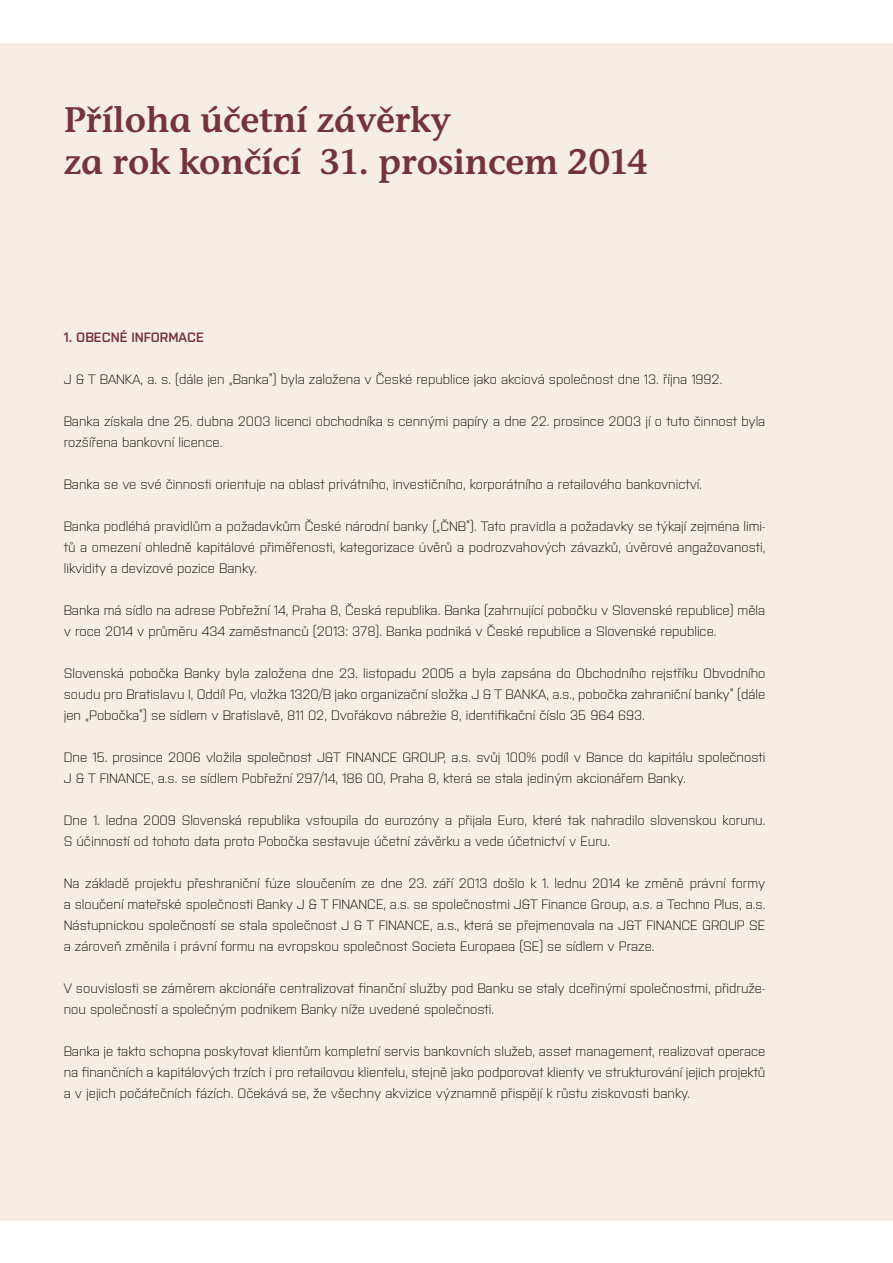
<style>
.page{position:relative;width:893px;height:1263px;background:#fff}
.page>*{position:absolute;margin:0;border:0;box-sizing:border-box;transform-origin:0 0}
.t1{font:36px/42px "Stone Informal Itc TOT Semi";color:#74343f}
.t2{font:300 13.5px/21px "Purista";color:#000}
.t3{font:600 13.5px "Purista";color:#74343f}
</style>
<div class="page">
<div style="left:0;top:43px;width:893px;height:1177px;background:#f7eee3"></div>
<h1 class="t1" style="left:64px;top:100px;width:586px">Příloha účetní závěrky<br>za rok končící 31. prosincem 2014</h1>
<p class="t3" style="left:64px;top:327px;width:142px">1. OBECNÉ INFORMACE</p>
<p class="t2" style="left:64px;top:367px;width:660px">J &amp; T BANKA, a. s. (dále jen „Banka”) byla založena v České republice jako akciová společnost dne 13. října 1992.</p>
<p class="t2" style="left:64px;top:409px;width:703px">Banka získala dne 25. dubna 2003 licenci obchodníka s cennými papíry a dne 22. prosince 2003 jí o tuto činnost byla rozšířena bankovní licence.</p>
<p class="t2" style="left:64px;top:472px;width:640px">Banka se ve své činnosti orientuje na oblast privátního, investičního, korporátního a retailového bankovnictví.</p>
<p class="t2" style="left:64px;top:514px;width:703px;text-align:justify">Banka podléhá pravidlům a požadavkům České národní banky („ČNB”). Tato pravidla a požadavky se týkají zejména limi&shy;tů a omezení ohledně kapitálové přiměřenosti, kategorizace úvěrů a podrozvahových závazků, úvěrové angažovanosti, likvidity a devizové pozice Banky.</p>
<p class="t2" style="left:64px;top:598px;width:703px">Banka má sídlo na adrese Pobřežní 14, Praha 8, Česká republika. Banka (zahrnující pobočku v Slovenské republice) měla v roce 2014 v průměru 434 zaměstnanců (2013: 378). Banka podniká v České republice a Slovenské republice.</p>
<p class="t2" style="left:64px;top:661px;width:703px;text-align:justify">Slovenská pobočka Banky byla založena dne 23. listopadu 2005 a byla zapsána do Obchodního rejstříku Obvodního soudu pro Bratislavu I, Oddíl Po, vložka 1320/B jako organizační složka J &amp; T BANKA, a.s., pobočka zahraniční banky” (dále jen „Pobočka”) se sídlem v Bratislavě, 811 02, Dvořákovo nábrežie 8, identifikační číslo 35 964 693.</p>
<p class="t2" style="left:64px;top:745px;width:703px">Dne 15. prosince 2006 vložila společnost J&amp;T FINANCE GROUP, a.s. svůj 100% podíl v Bance do kapitálu společnosti<br>J &amp; T FINANCE, a.s. se sídlem Pobřežní 297/14, 186 00, Praha 8, která se stala jediným akcionářem Banky.</p>
<p class="t2" style="left:64px;top:808px;width:703px">Dne 1. ledna 2009 Slovenská republika vstoupila do eurozóny a přijala Euro, které tak nahradilo slovenskou korunu.<br>S účinností od tohoto data proto Pobočka sestavuje účetní závěrku a vede účetnictví v Euru.</p>
<p class="t2" style="left:64px;top:871px;width:703px;text-align:justify">Na základě projektu přeshraniční fúze sloučením ze dne 23. září 2013 došlo k 1. lednu 2014 ke změně právní formy a sloučení mateřské společnosti Banky J &amp; T FINANCE, a.s. se společnostmi J&amp;T Finance Group, a.s. a Techno Plus, a.s.<br>Nástupnickou společností se stala společnost J &amp; T FINANCE, a.s., která se přejmenovala na J&amp;T FINANCE GROUP SE a zároveň změnila i právní formu na evropskou společnost Societa Europaea (SE) se sídlem v Praze.</p>
<p class="t2" style="left:64px;top:976px;width:703px">V souvislosti se záměrem akcionáře centralizovat finanční služby pod Banku se staly dceřinými společnostmi, přidruže&shy;nou společností a společným podnikem Banky níže uvedené společnosti.</p>
<p class="t2" style="left:64px;top:1039px;width:703px;text-align:justify">Banka je takto schopna poskytovat klientům kompletní servis bankovních služeb, asset management, realizovat operace na finančních a kapitálových trzích i pro retailovou klientelu, stejně jako podporovat klienty ve strukturování jejich projektů a v jejich počátečních fázích. Očekává se, že všechny akvizice významně přispějí k růstu ziskovosti banky.</p>
</div>
